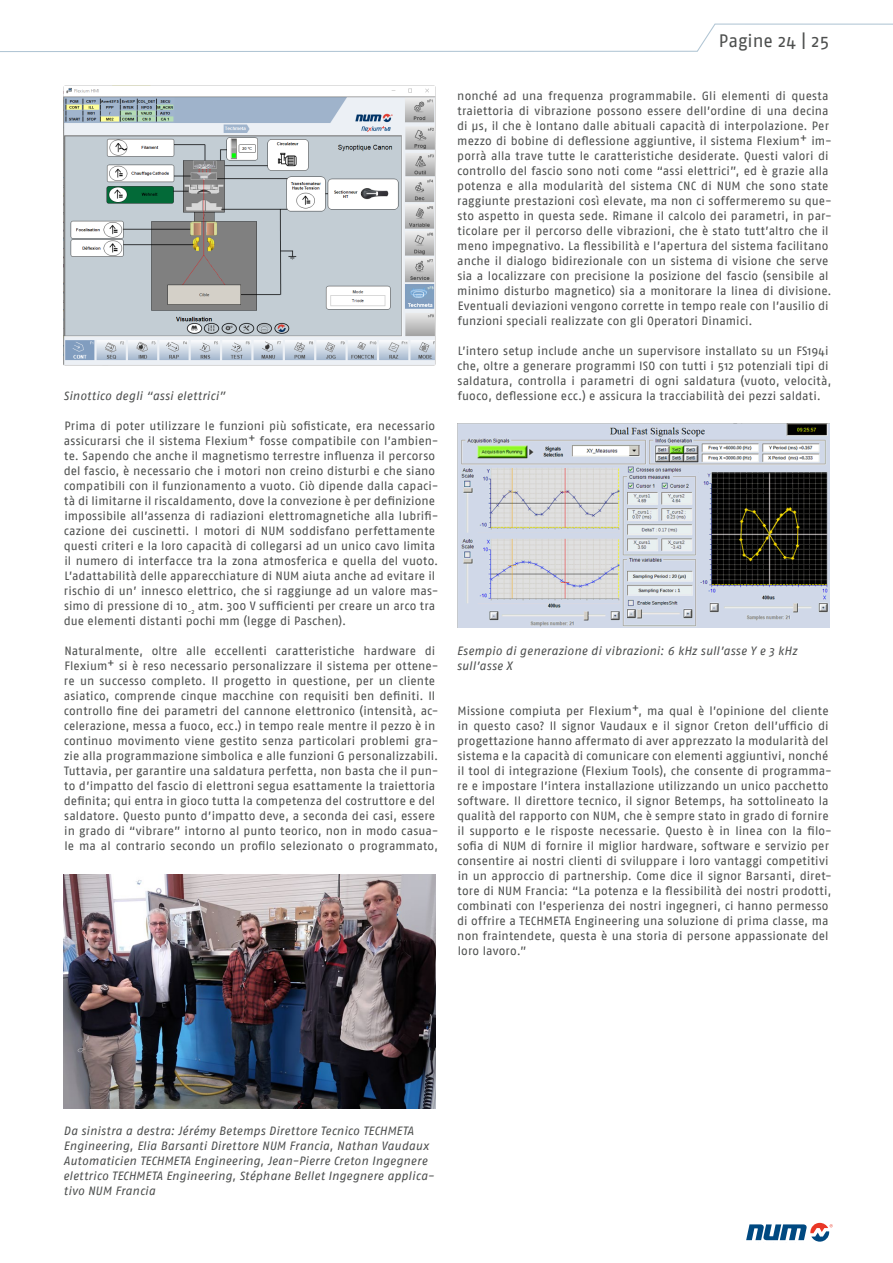
<style>
.page{position:relative;width:893px;height:1263px;background:#fff}
.page>*{position:absolute;margin:0;border:0;box-sizing:border-box;transform-origin:0 0}
.t1{font:18px "Fago No";color:#4d4f4e}
.t2{font:12px/15px "Fago No";letter-spacing:.01em;color:#4d4f4e}
.t3{font:italic 12px/15px "Fago No";letter-spacing:.01em;color:#4d4f4e}
</style>
<div class="page">
<svg style="left:0;top:23px;width:893px;height:29px"></svg>
<svg style="left:746px;top:1223px;width:87px;height:18px"></svg>
<img style="left:64px;top:875px;width:372px;height:233px">
<img style="left:64px;top:85px;width:372px;height:280px">
<img style="left:457px;top:423px;width:372px;height:205px">
<p class="t3" style="left:64px;top:388px;width:163px">Sinottico degli “assi elettrici”</p>
<p class="t2" style="left:64px;top:418px;width:376px">Prima di poter utilizzare le funzioni più sofisticate, era necessario assicurarsi che il sistema Flexium+ fosse compatibile con l’ambien&shy;te. Sapendo che anche il magnetismo terrestre influenza il percorso del fascio, è necessario che i motori non creino disturbi e che siano compatibili con il funzionamento a vuoto. Ciò dipende dalla capaci&shy;tà di limitarne il riscaldamento, dove la convezione è per definizione impossibile all’assenza di radiazioni elettromagnetiche alla lubrifi&shy;cazione dei cuscinetti. I motori di NUM soddisfano perfettamente questi criteri e la loro capacità di collegarsi ad un unico cavo limita il numero di interfacce tra la zona atmosferica e quella del vuoto.<br>L’adattabilità delle apparecchiature di NUM aiuta anche ad evitare il rischio di un’ innesco elettrico, che si raggiunge ad un valore mas&shy;simo di pressione di 10<sub>-2</sub> atm. 300 V sufficienti per creare un arco tra due elementi distanti pochi mm (legge di Paschen).</p>
<p class="t2" style="left:64px;top:643px;width:376px">Naturalmente, oltre alle eccellenti caratteristiche hardware di Flexium+ si è reso necessario personalizzare il sistema per ottene&shy;re un successo completo. Il progetto in questione, per un cliente asiatico, comprende cinque macchine con requisiti ben definiti. Il controllo fine dei parametri del cannone elettronico (intensità, ac&shy;celerazione, messa a fuoco, ecc.) in tempo reale mentre il pezzo è in continuo movimento viene gestito senza particolari problemi gra&shy;zie alla programmazione simbolica e alle funzioni G personalizzabili.<br>Tuttavia, per garantire una saldatura perfetta, non basta che il pun&shy;to d’impatto del fascio di elettroni segua esattamente la traiettoria definita; qui entra in gioco tutta la competenza del costruttore e del saldatore. Questo punto d’impatto deve, a seconda dei casi, essere in grado di “vibrare” intorno al punto teorico, non in modo casua&shy;le ma al contrario secondo un profilo selezionato o programmato,</p>
<h1 class="t1" style="left:719px;top:31px;width:112px">Pagine 24 | 25</h1>
<p class="t2" style="left:457px;top:88px;width:376px">nonché ad una frequenza programmabile. Gli elementi di questa traiettoria di vibrazione possono essere dell’ordine di una decina di µs, il che è lontano dalle abituali capacità di interpolazione. Per mezzo di bobine di deflessione aggiuntive, il sistema Flexium+ im&shy;porrà alla trave tutte le caratteristiche desiderate. Questi valori di controllo del fascio sono noti come “assi elettrici”, ed è grazie alla potenza e alla modularità del sistema CNC di NUM che sono state raggiunte prestazioni così elevate, ma non ci soffermeremo su que&shy;sto aspetto in questa sede. Rimane il calcolo dei parametri, in par&shy;ticolare per il percorso delle vibrazioni, che è stato tutt’altro che il meno impegnativo. La flessibilità e l’apertura del sistema facilitano anche il dialogo bidirezionale con un sistema di visione che serve sia a localizzare con precisione la posizione del fascio (sensibile al minimo disturbo magnetico) sia a monitorare la linea di divisione.<br>Eventuali deviazioni vengono corrette in tempo reale con l’ausilio di funzioni speciali realizzate con gli Operatori Dinamici.</p>
<p class="t2" style="left:457px;top:343px;width:376px">L’intero setup include anche un supervisore installato su un FS194i che, oltre a generare programmi ISO con tutti i 512 potenziali tipi di saldatura, controlla i parametri di ogni saldatura (vuoto, velocità, fuoco, deflessione ecc.) e assicura la tracciabilità dei pezzi saldati.</p>
<p class="t3" style="left:457px;top:643px;width:342px">Esempio di generazione di vibrazioni: 6 kHz sull’asse Y e 3 kHz sull’asse X</p>
<p class="t2" style="left:457px;top:703px;width:376px">Missione compiuta per Flexium+, ma qual è l’opinione del cliente in questo caso? Il signor Vaudaux e il signor Creton dell’ufficio di progettazione hanno affermato di aver apprezzato la modularità del sistema e la capacità di comunicare con elementi aggiuntivi, nonché il tool di integrazione (Flexium Tools), che consente di programma&shy;re e impostare l’intera installazione utilizzando un unico pacchetto software. Il direttore tecnico, il signor Betemps, ha sottolineato la qualità del rapporto con NUM, che è sempre stato in grado di fornire il supporto e le risposte necessarie. Questo è in linea con la filo&shy;sofia di NUM di fornire il miglior hardware, software e servizio per consentire ai nostri clienti di sviluppare i loro vantaggi competitivi in un approccio di partnership. Come dice il signor Barsanti, diret&shy;tore di NUM Francia: “La potenza e la flessibilità dei nostri prodotti, combinati con l’esperienza dei nostri ingegneri, ci hanno permesso di offrire a TECHMETA Engineering una soluzione di prima classe, ma non fraintendete, questa è una storia di persone appassionate del loro lavoro.”</p>
<p class="t3" style="left:63px;top:1123px;width:373px">Da sinistra a destra: Jérémy Betemps Direttore Tecnico TECHMETA Engineering, Elia Barsanti Direttore NUM Francia, Nathan Vaudaux Automaticien TECHMETA Engineering, Jean-Pierre Creton Ingegnere elettrico TECHMETA Engineering, Stéphane Bellet Ingegnere applica&shy;tivo NUM Francia</p>
</div>
